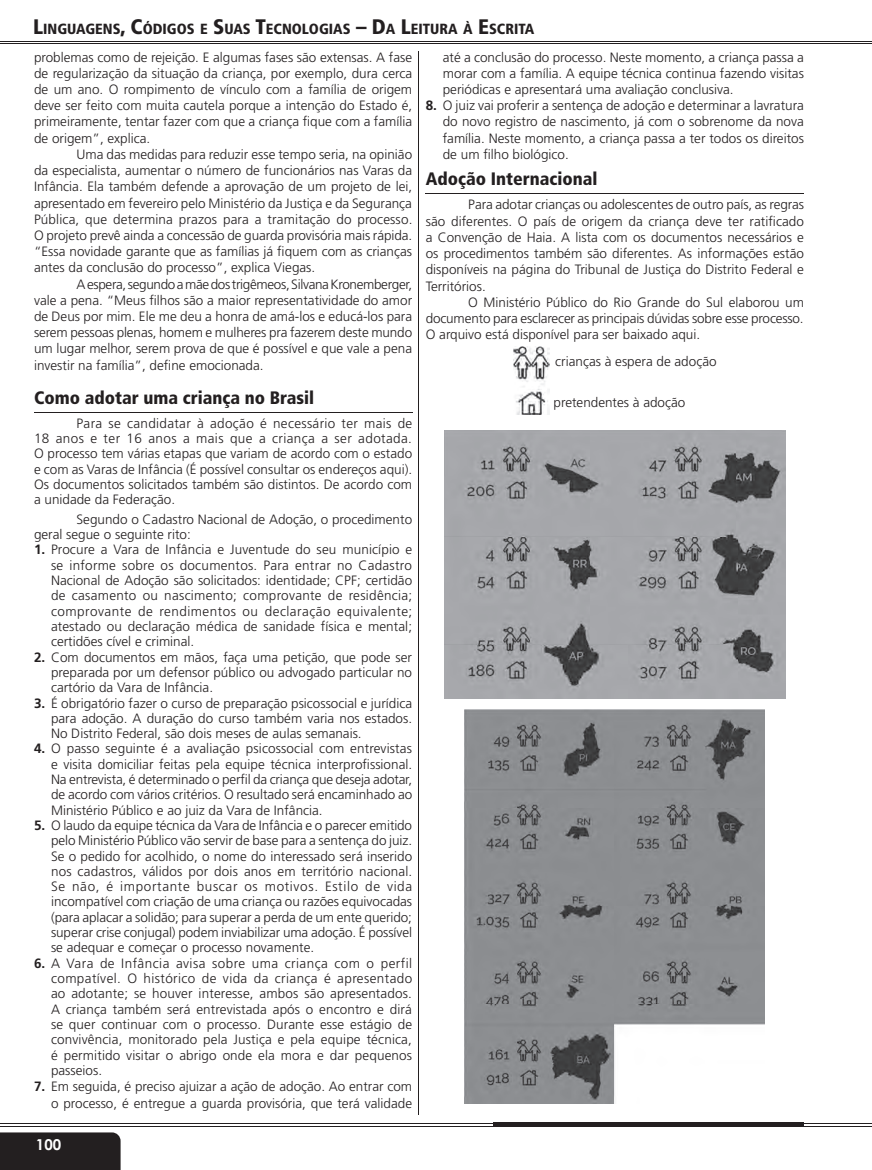
<style>
.page{position:relative;width:872px;height:1170px;background:#fff}
.page>*{position:absolute;margin:0;border:0;box-sizing:border-box;transform-origin:0 0}
.t1{font:900 condensed 18px "Frutiger";color:#231f20}
.t2{font:700 15px "Century Gothic";color:#fff}
.t3{font:900 condensed 14.7px "Frutiger";color:#231f20}
.t4{font:300 13.5px/15.3px "Frutiger";color:#231f20;text-align:justify}
.s1{font-size:21px}
.s2{font-weight:700}
</style>
<div class="page">
<hr style="left:0;top:1123px;width:872px;height:1px;background:#231f20">
<hr style="left:0;top:1125px;width:872px;height:1px;background:#231f20">
<hr style="left:493px;top:1122px;width:311px;height:4px;background:#231f20">
<hr style="left:0;top:43px;width:872px;height:1px;background:#231f20">
<hr style="left:0;top:41px;width:872px;height:1px;background:#231f20">
<hr style="left:419px;top:51px;width:1px;height:1063px;background:#231f20">
<hr style="left:34px;top:412px;width:378px;height:1px;background:#231f20">
<hr style="left:426px;top:193px;width:378px;height:1px;background:#231f20">
<img style="left:513px;top:346px;width:36px;height:69px">
<img style="left:444px;top:430px;width:341px;height:268px">
<img style="left:465px;top:710px;width:300px;height:393px">
<div style="left:0;top:1132px;width:121px;height:38px;background:#231f20"></div>
<p class="t3" style="left:33px;top:20px;width:503px"><span class="s1">L</span>INGUAGENS<span class="s1">, C</span>ÓDIGOS E <span class="s1">S</span>UAS <span class="s1">T</span>ECNOLOGIAS <span class="s1">– D</span>A <span class="s1">L</span>EITURA À <span class="s1">E</span>SCRITA</p>
<p class="t4" style="left:34px;top:49px;width:380px;line-height:16.2px">problemas como de rejeição. E algumas fases são extensas. A fase de regularização da situação da criança, por exemplo, dura cerca de um ano. O rompimento de vínculo com a família de origem deve ser feito com muita cautela porque a intenção do Estado é, primeiramente, tentar fazer com que a criança fique com a família de origem”, explica.</p>
<p class="t4" style="left:34px;top:146px;width:380px;line-height:16.2px;text-indent:43px">Uma das medidas para reduzir esse tempo seria, na opinião da especialista, aumentar o número de funcionários nas Varas da Infância. Ela também defende a aprovação de um projeto de lei, apresentado em fevereiro pelo Ministério da Justiça e da Segurança Pública, que determina prazos para a tramitação do processo.<br>O projeto prevê ainda a concessão de guarda provisória mais rápida. “Essa novidade garante que as famílias já fiquem com as crianças antes da conclusão do processo”, explica Viegas.</p>
<p class="t4" style="left:34px;top:276px;width:380px;line-height:16.2px;text-indent:43px">A espera, segundo a mãe dos trigêmeos, Silvana Kronemberger, vale a pena. “Meus filhos são a maior representatividade do amor de Deus por mim. Ele me deu a honra de amá-los e educá-los para serem pessoas plenas, homem e mulheres pra fazerem deste mundo um lugar melhor, serem prova de que é possível e que vale a pena investir na família”, define emocionada.</p>
<h1 class="t1" style="left:34px;top:387px;width:282px">Como adotar uma criança no Brasil</h1>
<p class="t4" style="left:34px;top:415px;width:380px;text-indent:43px">Para se candidatar à adoção é necessário ter mais de 18 anos e ter 16 anos a mais que a criança a ser adotada.<br>O processo tem várias etapas que variam de acordo com o estado e com as Varas de Infância (É possível consultar os endereços aqui).<br>Os documentos solicitados também são distintos. De acordo com a unidade da Federação.</p>
<p class="t4" style="left:34px;top:511px;width:380px;text-indent:43px">Segundo o Cadastro Nacional de Adoção, o procedimento geral segue o seguinte rito:</p>
<p class="t4" style="left:51px;top:542px;width:363px;text-indent:-17px"><span class="s2">1.</span> Procure a Vara de Infância e Juventude do seu município e se informe sobre os documentos. Para entrar no Cadastro Nacional de Adoção são solicitados: identidade; CPF; certidão de casamento ou nascimento; comprovante de residência; comprovante de rendimentos ou declaração equivalente; atestado ou declaração médica de sanidade física e mental; certidões cível e criminal.</p>
<p class="t4" style="left:51px;top:649px;width:362px;text-indent:-17px"><span class="s2">2.</span> Com documentos em mãos, faça uma petição, que pode ser preparada por um defensor público ou advogado particular no cartório da Vara de Infância.</p>
<p class="t4" style="left:51px;top:695px;width:362px;text-indent:-17px"><span class="s2">3.</span> É obrigatório fazer o curso de preparação psicossocial e jurídica para adoção. A duração do curso também varia nos estados.<br>No Distrito Federal, são dois meses de aulas semanais.</p>
<p class="t4" style="left:51px;top:741px;width:363px;text-indent:-17px"><span class="s2">4.</span> O passo seguinte é a avaliação psicossocial com entrevistas e visita domiciliar feitas pela equipe técnica interprofissional.<br>Na entrevista, é determinado o perfil da criança que deseja adotar, de acordo com vários critérios. O resultado será encaminhado ao Ministério Público e ao juiz da Vara de Infância.</p>
<p class="t4" style="left:51px;top:817px;width:363px;text-indent:-17px"><span class="s2">5.</span> O laudo da equipe técnica da Vara de Infância e o parecer emitido pelo Ministério Público vão servir de base para a sentença do juiz.<br>Se o pedido for acolhido, o nome do interessado será inserido nos cadastros, válidos por dois anos em território nacional.<br>Se não, é importante buscar os motivos. Estilo de vida incompatível com criação de uma criança ou razões equivocadas (para aplacar a solidão; para superar a perda de um ente querido; superar crise conjugal) podem inviabilizar uma adoção. É possível se adequar e começar o processo novamente.</p>
<p class="t4" style="left:51px;top:955px;width:363px;text-indent:-17px"><span class="s2">6.</span> A Vara de Infância avisa sobre uma criança com o perfil compatível. O histórico de vida da criança é apresentado ao adotante; se houver interesse, ambos são apresentados.<br>A criança também será entrevistada após o encontro e dirá se quer continuar com o processo. Durante esse estágio de convivência, monitorado pela Justiça e pela equipe técnica, é permitido visitar o abrigo onde ela mora e dar pequenos passeios.</p>
<p class="t4" style="left:34px;top:1078px;width:380px;line-height:16.2px;text-align:right"><span class="s2">7.</span> Em seguida, é preciso ajuizar a ação de adoção. Ao entrar com o processo, é entregue a guarda provisória, que terá validade</p>
<p class="t4" style="left:443px;top:49px;width:363px;line-height:16.2px">até a conclusão do processo. Neste momento, a criança passa a morar com a família. A equipe técnica continua fazendo visitas periódicas e apresentará uma avaliação conclusiva.</p>
<p class="t4" style="left:443px;top:97px;width:363px;line-height:16.2px;text-indent:-17px"><span class="s2">8.</span> O juiz vai proferir a sentença de adoção e determinar a lavratura do novo registro de nascimento, já com o sobrenome da nova família. Neste momento, a criança passa a ter todos os direitos de um filho biológico.</p>
<h1 class="t1" style="left:426px;top:168px;width:173px">Adoção Internacional</h1>
<p class="t4" style="left:426px;top:197px;width:380px;line-height:16.2px;text-indent:43px">Para adotar crianças ou adolescentes de outro país, as regras são diferentes. O país de origem da criança deve ter ratificado a Convenção de Haia. A lista com os documentos necessários e os procedimentos também são diferentes. As informações estão disponíveis na página do Tribunal de Justiça do Distrito Federal e Territórios.</p>
<p class="t4" style="left:426px;top:294px;width:380px;line-height:16.2px;text-indent:43px">O Ministério Público do Rio Grande do Sul elaborou um documento para esclarecer as principais dúvidas sobre esse processo.<br>O arquivo está disponível para ser baixado aqui.</p>
<p class="t4" style="left:555px;top:353px;width:163px">crianças à espera de adoção</p>
<p class="t4" style="left:553px;top:395px;width:133px">pretendentes à adoção</p>
<p class="t2" style="left:36px;top:1133px;width:27px">100</p>
</div>
